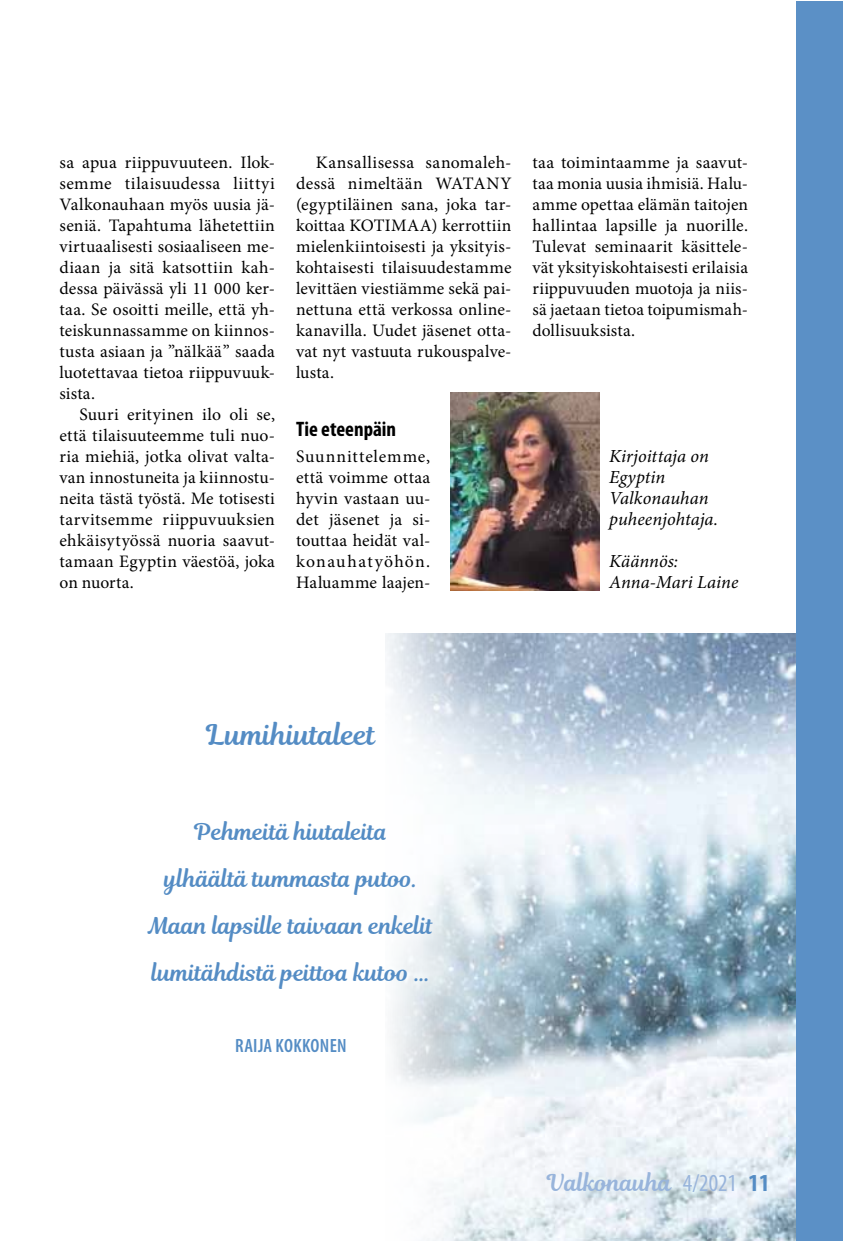
<style>
.page{position:relative;width:844px;height:1241px;background:#fff}
.page>*{position:absolute;margin:0;border:0;box-sizing:border-box;transform-origin:0 0}
.t1{font:28px "Magnolia Script";color:#548cc4}
.t2{font:22.75px/47.2px "Magnolia Script";color:#548cc4;text-align:center}
.t3{font:22.75px "Magnolia Script";color:#98b4db}
.t4{font:700 condensed 21px "Myriad Pro";color:#000}
.t5{font:600 condensed 19.25px "Myriad Pro";letter-spacing:.015em;color:#548cc4}
.t6{font:italic 18.38px/21px "Minion Pro";color:#000}
.t7{font:17.5px/21px "Minion Pro";letter-spacing:.01em;color:#000;text-align:justify}
.s1{font-family:"Myriad Pro";font-stretch:condensed;font-size:24.5px}
.s2{font-family:"Myriad Pro";font-weight:700;font-stretch:condensed;font-size:24.5px;color:#548cc4}
</style>
<div class="page">
<img style="left:385px;top:633px;width:411px;height:607px">
<img style="left:450px;top:392px;width:149px;height:198px">
<div style="left:796px;top:1px;width:46px;height:1239px;background:#5b90c6"></div>
<p class="t7" style="left:60px;top:152px;width:217px">sa apua riippuvuuteen. Ilok&shy;semme tilaisuudessa liittyi Valkonauhaan myös uusia jä&shy;seniä. Tapahtuma lähetettiin virtuaalisesti sosiaaliseen me&shy;diaan ja sitä katsottiin kah&shy;dessa päivässä yli 11 000 ker&shy;taa. Se osoitti meille, että yh&shy;teiskunnassamme on kiinnos&shy;tusta asiaan ja ”nälkää” saada luotettavaa tietoa riippuvuuk&shy;sista.</p>
<p class="t7" style="left:60px;top:404px;width:217px;text-indent:20px">Suuri erityinen ilo oli se, että tilaisuuteemme tuli nuo&shy;ria miehiä, jotka olivat valta&shy;van innostuneita ja kiinnostu&shy;neita tästä työstä. Me totisesti tarvitsemme riippuvuuksien ehkäisytyössä nuoria saavut&shy;tamaan Egyptin väestöä, joka on nuorta.</p>
<p class="t7" style="left:296px;top:152px;width:217px;text-indent:20px">Kansallisessa sanomaleh&shy;dessä nimeltään WATANY (egyptiläinen sana, joka tar&shy;koittaa KOTIMAA) kerrottiin mielenkiintoisesti ja yksityis&shy;kohtaisesti tilaisuudestamme levittäen viestiämme sekä pai&shy;nettuna että verkossa online&shy;kanavilla. Uudet jäsenet otta&shy;vat nyt vastuuta rukouspalve&shy;lusta.</p>
<p class="t4" style="left:296px;top:416px;width:102px">Tie eteenpäin</p>
<p class="t7" style="left:296px;top:446px;width:136px">Suunnittelemme, että voimme ottaa hyvin vastaan uu&shy;det jäsenet ja si&shy;touttaa heidät val&shy;konauhatyöhön.<br>Haluamme laajen-</p>
<p class="t7" style="left:532px;top:152px;width:217px">taa toimintaamme ja saavut&shy;taa monia uusia ihmisiä. Halu&shy;amme opettaa elämän taitojen hallintaa lapsille ja nuorille.<br>Tulevat seminaarit käsittele&shy;vät yksityiskohtaisesti erilaisia riippuvuuden muotoja ja niis&shy;sä jaetaan tietoa toipumismah&shy;dollisuuksista.</p>
<p class="t6" style="left:609px;top:446px;width:111px">Kirjoittaja on<br>Egyptin<br>Valkonauhan puheenjohtaja.</p>
<p class="t6" style="left:609px;top:551px;width:131px">Käännös:<br>Anna-Mari Laine</p>
<h1 class="t1" style="left:206px;top:714px;width:170px">Lumihiutaleet</h1>
<h2 class="t2" style="left:148px;top:807px;width:286px">Pehmeitä hiutaleita<br>ylhäältä tummasta putoo.<br>Maan lapsille taivaan enkelit lumitähdistä peittoa kutoo …</h2>
<p class="t5" style="left:235px;top:1033px;width:113px">RAIJA KOKKONEN</p>
<h2 class="t3" style="left:547px;top:1165px;width:224px">Valkonauha <span class="s1">4/2021</span> <span class="s2">11</span></h2>
</div>
